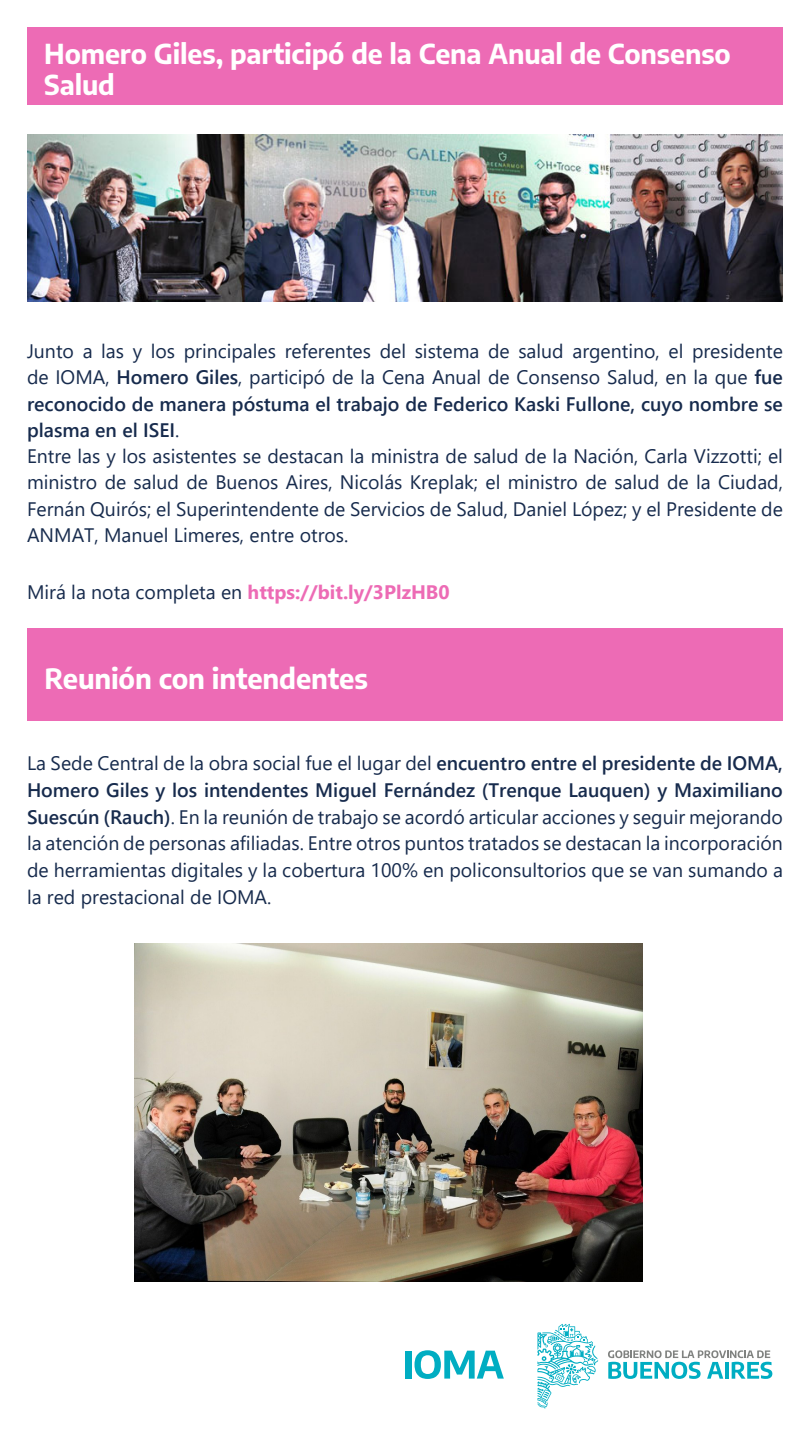
<style>
.page{position:relative;width:810px;height:1440px;background:#fff}
.page>*{position:absolute;margin:0;border:0;box-sizing:border-box;transform-origin:0 0}
.t1{font:700 27.53px "Encode Sans";letter-spacing:-.005em;color:#fff}
.t2{font:700 27px/31.5px "Encode Sans";letter-spacing:-.005em;color:#fff}
.t3{font:19.5px/26.2px "Segoe UI";color:#172b4d;text-align:justify}
.t4{font:700 19.5px "Segoe UI";color:#ed6bb5}
.s1{font-weight:600}
.s2{font-weight:400;color:#172b4d}
</style>
<div class="page">
<div style="left:405px;top:1351px;width:6px;height:28px;background:#00adc2"></div>
<svg style="left:415px;top:1350px;width:89px;height:29px"></svg>
<svg style="left:537px;top:1324px;width:61px;height:85px"></svg>
<svg style="left:608px;top:1350px;width:164px;height:29px"></svg>
<div style="left:27px;top:27px;width:756px;height:77px;background:#ed6bb5"></div>
<div style="left:27px;top:628px;width:756px;height:93px;background:#ed6bb5"></div>
<img style="left:134px;top:944px;width:509px;height:337px">
<img style="left:27px;top:135px;width:756px;height:166px">
<p class="t2" style="left:44px;top:36px;width:688px">Homero Giles, participó de la Cena Anual de Consenso<br>Salud</p>
<p class="t3" style="left:27px;top:336px;width:757px">Junto a las y los principales referentes del sistema de salud argentino, el presidente de IOMA, <span class="s1">Homero Giles</span>, participó de la Cena Anual de Consenso Salud, en la que <span class="s1">fue reconocido de manera póstuma el trabajo de Federico Kaski Fullone, cuyo nombre se plasma en el ISEI</span>.</p>
<p class="t3" style="left:27px;top:441px;width:758px">Entre las y los asistentes se destacan la ministra de salud de la Nación, Carla Vizzotti; el ministro de salud de Buenos Aires, Nicolás Kreplak; el ministro de salud de la Ciudad, Fernán Quirós; el Superintendente de Servicios de Salud, Daniel López; y el Presidente de ANMAT, Manuel Limeres, entre otros.</p>
<p class="t4" style="left:27px;top:574px;width:424px"><span class="s2">Mirá la nota completa en</span> https://bit.ly/3PlzHB0</p>
<p class="t1" style="left:45px;top:658px;width:325px">Reunión con intendentes</p>
<p class="t3" style="left:27px;top:748px;width:757px;line-height:26.8px">La Sede Central de la obra social fue el lugar del <span class="s1">encuentro entre el presidente de IOMA, Homero Giles y los intendentes Miguel Fernández (Trenque Lauquen) y Maximiliano Suescún (Rauch)</span>. En la reunión de trabajo se acordó articular acciones y seguir mejorando la atención de personas afiliadas. Entre otros puntos tratados se destacan la incorporación de herramientas digitales y la cobertura 100% en policonsultorios que se van sumando a la red prestacional de IOMA.</p>
</div>
